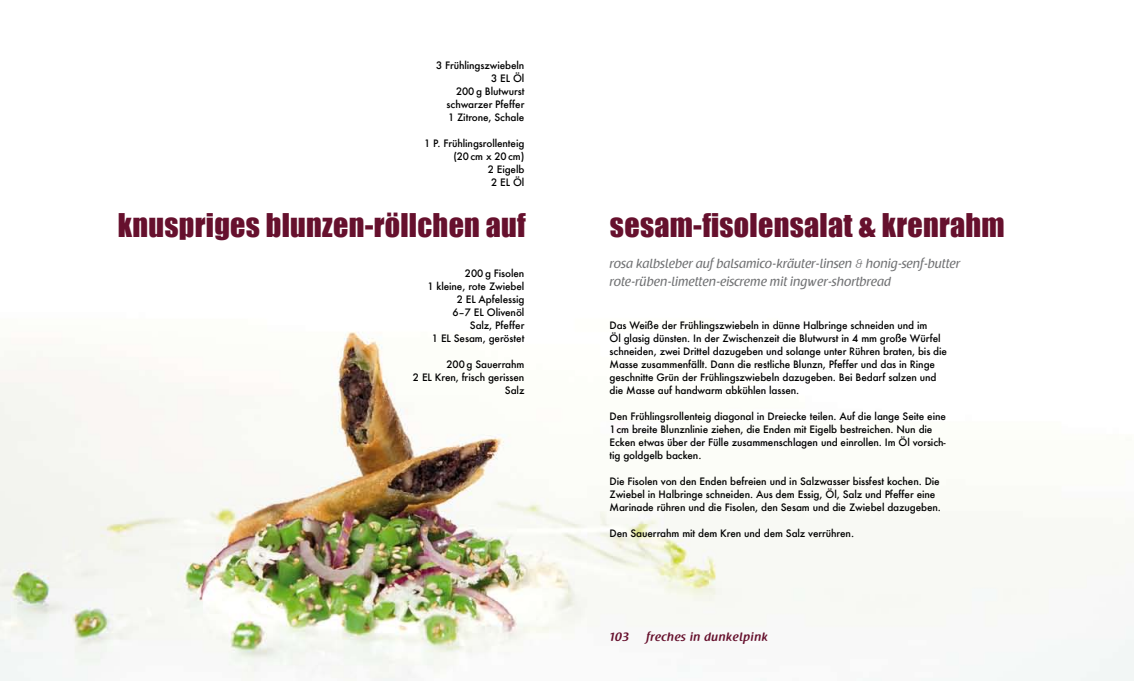
<style>
.page{position:relative;width:1134px;height:681px;background:#fff}
.page>*{position:absolute;margin:0;border:0;box-sizing:border-box;transform-origin:0 0}
.t1{font:30px "Impact";letter-spacing:.01em;color:#66102d}
.t2{font:13px/18px "Raspoutine Classic";color:#707173}
.t3{font:600 12px "Raspoutine";letter-spacing:.06em;color:#66102d}
.t4{font:500 10px/13px "Futura";letter-spacing:-.01em;color:#000;text-align:right}
</style>
<div class="page">
<img style="left:0;top:331px;width:1134px;height:349px">
<p class="t4" style="left:436px;top:58px;width:90px">3 Frühlingszwiebeln<br>3 EL Öl<br>200 g Blutwurst schwarzer Pfeffer<br>1 Zitrone, Schale</p>
<p class="t4" style="left:424px;top:136px;width:102px">1 P. Frühlingsrollenteig (20 cm x 20 cm)<br>2 Eigelb<br>2 EL Öl</p>
<h1 class="t1" style="left:118px;top:201px;width:410px">knuspriges blunzen-röllchen auf</h1>
<h1 class="t1" style="left:610px;top:201px;width:396px">sesam-fisolensalat &amp; krenrahm</h1>
<p class="t4" style="left:427px;top:266px;width:99px">200 g Fisolen<br>1 kleine, rote Zwiebel<br>2 EL Apfelessig<br>6–7 EL Olivenöl<br>Salz, Pfeffer<br>1 EL Sesam, geröstet</p>
<p class="t4" style="left:413px;top:357px;width:113px">200 g Sauerrahm<br>2 EL Kren, frisch gerissen<br>Salz</p>
<h2 class="t2" style="left:609px;top:254px;width:352px">rosa kalbsleber auf balsamico-kräuter-linsen &amp; honig-senf-butter rote-rüben-limetten-eiscreme mit ingwer-shortbread</h2>
<p class="t4" style="left:609px;top:318px;width:339px;text-align:left">Das Weiße der Frühlingszwiebeln in dünne Halbringe schneiden und im<br>Öl glasig dünsten. In der Zwischenzeit die Blutwurst in 4 mm große Würfel schneiden, zwei Drittel dazugeben und solange unter Rühren braten, bis die Masse zusammenfällt. Dann die restliche Blunzn, Pfeffer und das in Ringe geschnitte Grün der Frühlingszwiebeln dazugeben. Bei Bedarf salzen und die Masse auf handwarm abkühlen lassen.</p>
<p class="t4" style="left:609px;top:409px;width:338px;text-align:left">Den Frühlingsrollenteig diagonal in Dreiecke teilen. Auf die lange Seite eine 1cm breite Blunznlinie ziehen, die Enden mit Eigelb bestreichen. Nun die Ecken etwas über der Fülle zusammenschlagen und einrollen. Im Öl vorsich&shy;tig goldgelb backen.</p>
<p class="t4" style="left:609px;top:474px;width:333px;text-align:left">Die Fisolen von den Enden befreien und in Salzwasser bissfest kochen. Die<br>Zwiebel in Halbringe schneiden. Aus dem Essig, Öl, Salz und Pfeffer eine<br>Marinade rühren und die Fisolen, den Sesam und die Zwiebel dazugeben.</p>
<p class="t4" style="left:609px;top:526px;width:246px">Den Sauerrahm mit dem Kren und dem Salz verrühren.</p>
<p class="t3" style="left:609px;top:630px;width:21px">103</p>
<p class="t3" style="left:646px;top:630px;width:123px">freches in dunkelpink</p>
</div>
